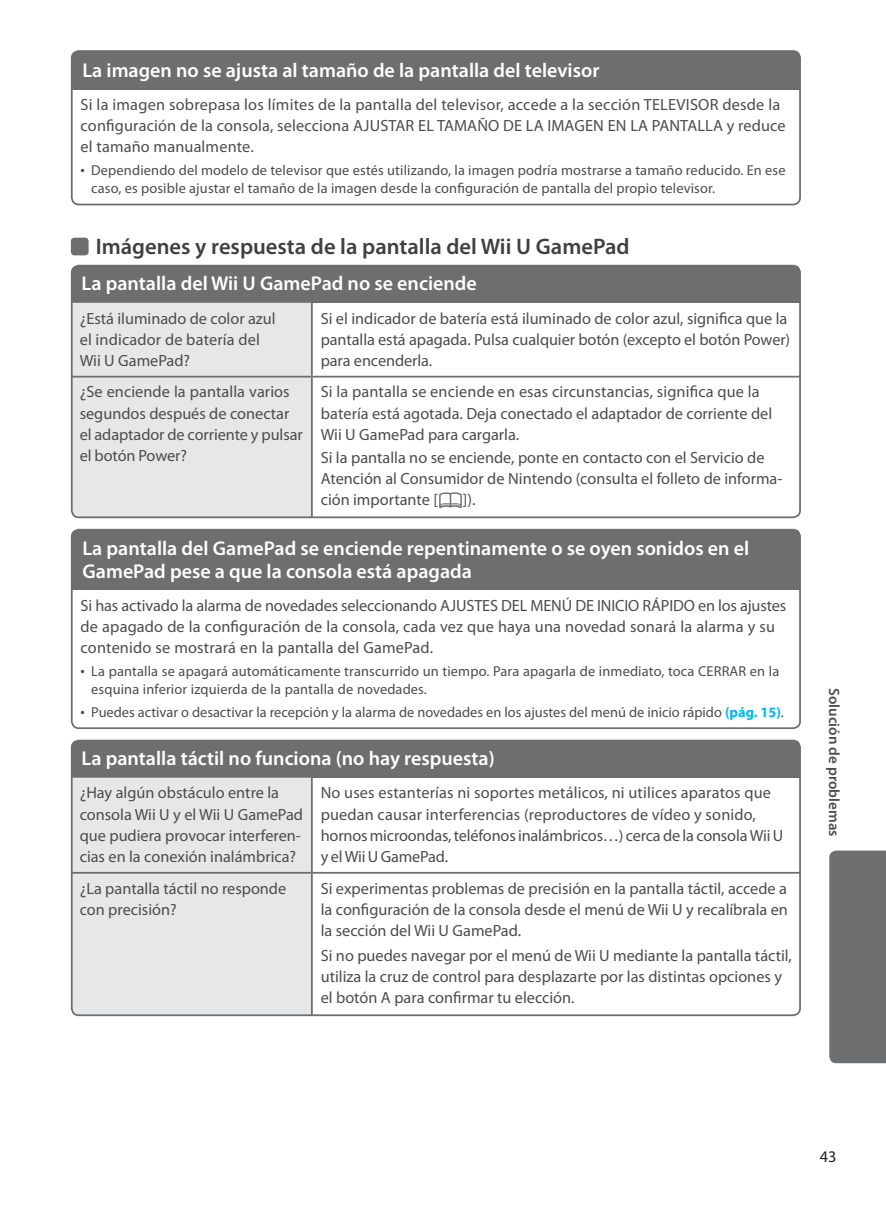
<style>
.page{position:relative;width:886px;height:1205px;background:#fff}
.page>*{position:absolute;margin:0;border:0;box-sizing:border-box;transform-origin:0 0}
.t1{font:600 22.5px "Myriad Pro";color:#404041}
.t2{font:600 20px/22.5px "Myriad Pro";color:#fff}
.t3{font:16.25px/21.2px "Myriad Pro";color:#4c4c4e}
.t4{font:16.25px "Myriad Pro";color:#231f20}
.t5{font:600 15px "Myriad Pro";color:#4c4c4e}
.t6{font:14.5px/18.8px "Myriad Pro";letter-spacing:.01em;color:#4c4c4e}
.s1{font-weight:900}
.s2{font-weight:700;color:#00b9f2}
</style>
<div class="page">
<div style="left:829px;top:850px;width:57px;height:213px;background:#6d6e70"></div>
<div style="left:72px;top:51px;width:728px;height:38px;background:#6d6e70"></div>
<div style="left:71px;top:50px;width:730px;height:155px;border:2px solid #6d6e70;border-radius:7px"></div>
<div style="left:72px;top:266px;width:728px;height:37px;background:#6d6e70"></div>
<div style="left:72px;top:303px;width:239px;height:214px;background:#e6e7e8"></div>
<hr style="left:311px;top:303px;width:2px;height:73px;background:#6d6e70">
<hr style="left:72px;top:376px;width:240px;height:1px;background:#6d6e70">
<hr style="left:311px;top:377px;width:2px;height:140px;background:#6d6e70">
<hr style="left:312px;top:376px;width:488px;height:1px;background:#6d6e70">
<svg style="left:439px;top:492px;width:23px;height:16px"></svg>
<div style="left:71px;top:265px;width:730px;height:253px;border:2px solid #6d6e70;border-radius:7px"></div>
<div style="left:72px;top:530px;width:728px;height:60px;background:#6d6e70"></div>
<div style="left:71px;top:529px;width:730px;height:200px;border:2px solid #6d6e70;border-radius:7px"></div>
<div style="left:72px;top:740px;width:728px;height:38px;background:#6d6e70"></div>
<div style="left:72px;top:778px;width:239px;height:237px;background:#e6e7e8"></div>
<hr style="left:311px;top:778px;width:2px;height:94px;background:#6d6e70">
<hr style="left:72px;top:872px;width:240px;height:1px;background:#6d6e70">
<hr style="left:311px;top:873px;width:2px;height:142px;background:#6d6e70">
<hr style="left:312px;top:872px;width:488px;height:1px;background:#6d6e70">
<div style="left:71px;top:740px;width:730px;height:276px;border:2px solid #6d6e70;border-radius:7px"></div>
<div style="left:71px;top:238px;width:18px;height:17px;background:#6d6e70;border-radius:4px"></div>
<p class="t2" style="left:82px;top:61px;width:519px">La imagen no se ajusta al tamaño de la pantalla del televisor</p>
<p class="t3" style="left:81px;top:95px;width:707px">Si la imagen sobrepasa los límites de la pantalla del televisor, accede a la sección TELEVISOR desde la configuración de la consola, selecciona AJUSTAR EL TAMAÑO DE LA IMAGEN EN LA PANTALLA y reduce el tamaño manualmente.</p>
<p class="t6" style="left:91px;top:162px;width:696px;text-indent:-11px"><span class="s1">·</span> Dependiendo del modelo de televisor que estés utilizando, la imagen podría mostrarse a tamaño reducido. En ese caso, es posible ajustar el tamaño de la imagen desde la configuración de pantalla del propio televisor.</p>
<h1 class="t1" style="left:96px;top:238px;width:535px">Imágenes y respuesta de la pantalla del Wii U GamePad</h1>
<p class="t2" style="left:81px;top:274px;width:397px">La pantalla del Wii U GamePad no se enciende</p>
<p class="t3" style="left:80px;top:309px;width:197px">¿Está iluminado de color azul el indicador de batería del<br>Wii U GamePad?</p>
<p class="t3" style="left:321px;top:309px;width:471px">Si el indicador de batería está iluminado de color azul, significa que la pantalla está apagada. Pulsa cualquier botón (excepto el botón Power) para encenderla.</p>
<p class="t3" style="left:80px;top:383px;width:224px">¿Se enciende la pantalla varios segundos después de conectar el adaptador de corriente y pulsar el botón Power?</p>
<p class="t3" style="left:321px;top:383px;width:453px">Si la pantalla se enciende en esas circunstancias, significa que la batería está agotada. Deja conectado el adaptador de corriente del<br>Wii U GamePad para cargarla.</p>
<p class="t3" style="left:321px;top:448px;width:463px">Si la pantalla no se enciende, ponte en contacto con el Servicio de<br>Atención al Consumidor de Nintendo (consulta el folleto de informa&shy;ción importante [</p>
<p class="t3" style="left:463px;top:491px;width:14px">]).</p>
<p class="t2" style="left:82px;top:539px;width:668px">La pantalla del GamePad se enciende repentinamente o se oyen sonidos en el<br>GamePad pese a que la consola está apagada</p>
<p class="t3" style="left:81px;top:596px;width:707px">Si has activado la alarma de novedades seleccionando AJUSTES DEL MENÚ DE INICIO RÁPIDO en los ajustes de apagado de la configuración de la consola, cada vez que haya una novedad sonará la alarma y su contenido se mostrará en la pantalla del GamePad.</p>
<p class="t6" style="left:91px;top:663px;width:690px;text-indent:-11px"><span class="s1">·</span> La pantalla se apagará automáticamente transcurrido un tiempo. Para apagarla de inmediato, toca CERRAR en la esquina inferior izquierda de la pantalla de novedades.</p>
<p class="t6" style="left:81px;top:704px;width:705px"><span class="s1">·</span> Puedes activar o desactivar la recepción y la alarma de novedades en los ajustes del menú de inicio rápido <span class="s2">(pág. 15)</span>.</p>
<p class="t2" style="left:81px;top:749px;width:415px">La pantalla táctil no funciona (no hay respuesta)</p>
<p class="t3" style="left:80px;top:784px;width:225px">¿Hay algún obstáculo entre la consola Wii U y el Wii U GamePad que pudiera provocar interferen&shy;cias en la conexión inalámbrica?</p>
<p class="t3" style="left:321px;top:784px;width:464px">No uses estanterías ni soportes metálicos, ni utilices aparatos que puedan causar interferencias (reproductores de vídeo y sonido, hornos microondas, teléfonos inalámbricos…) cerca de la consola Wii U y el Wii U GamePad.</p>
<p class="t3" style="left:80px;top:879px;width:208px">¿La pantalla táctil no responde con precisión?</p>
<p class="t3" style="left:321px;top:879px;width:469px;text-align:justify">Si experimentas problemas de precisión en la pantalla táctil, accede a la configuración de la consola desde el menú de Wii U y recalíbrala en la sección del Wii U GamePad.</p>
<p class="t3" style="left:321px;top:946px;width:473px">Si no puedes navegar por el menú de Wii U mediante la pantalla táctil, utiliza la cruz de control para desplazarte por las distintas opciones y el botón A para confirmar tu elección.</p>
<p class="t5" style="left:840px;top:688px;width:150px;rotate:90deg">Solución de problemas</p>
<p class="t4" style="left:820px;top:1150px;width:18px">43</p>
</div>
